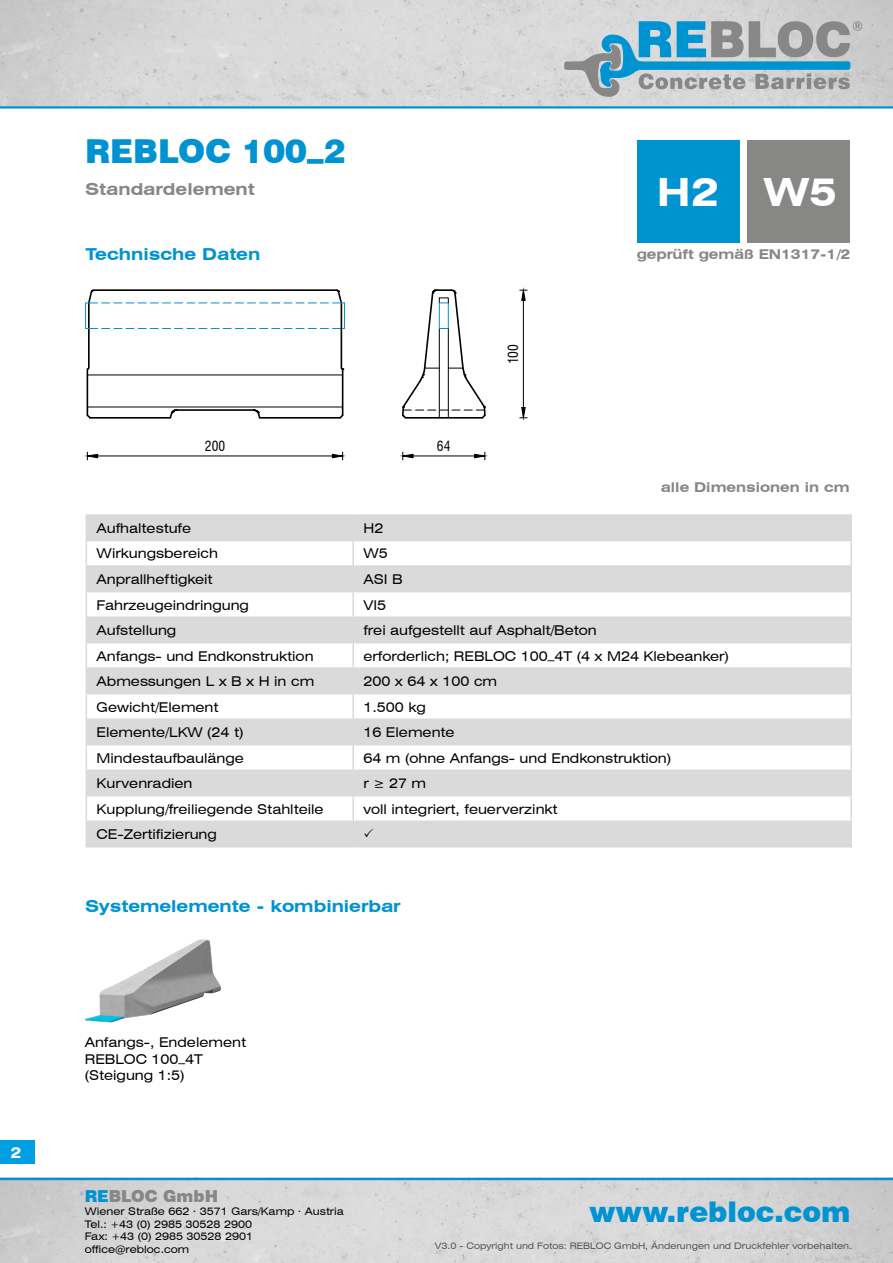
<style>
.page{position:relative;width:893px;height:1263px;background:#fff}
.page>*{position:absolute;margin:0;border:0;box-sizing:border-box;transform-origin:0 0}
.t1{font:700 expanded 39px "Swiss 721 BT";color:#fff}
.t2{font:900 33px "Swiss 721 BT";color:#0093d2}
.t3{font:900 28.5px "Swiss 721 BT";color:#0093d2}
.t4{font:700 expanded 16.5px "Swiss 721 BT";color:#0093d2}
.t5{font:700 expanded 16.5px "Swiss 721 BT";color:#878786}
.t6{font:900 16.5px "Swiss 721 BT";color:#878786}
.t7{font:700 expanded 15px "Swiss 721 BT";color:#fff}
.t8{font:expanded 13.5px/16.5px "Swiss 721 BT";color:#000}
.t9{font:700 expanded 13.5px "Swiss 721 BT";color:#878786}
.t10{font:condensed 13.5px "Swiss 721 BT";color:#000}
.t11{font:expanded 10.5px/13.2px "Swiss 721 BT";color:#000}
.t12{font:expanded 9px "Swiss 721 BT";color:#545453}
.s1{color:#0093d2}
</style>
<div class="page">
<svg style="left:87px;top:516px;width:763px;height:330px;fill:#dadada"></svg>
<hr style="left:352px;top:516px;width:2px;height:24px;background:#dadada">
<hr style="left:352px;top:541px;width:2px;height:24px;background:#dadada">
<hr style="left:352px;top:567px;width:2px;height:24px;background:#dadada">
<hr style="left:352px;top:592px;width:2px;height:24px;background:#dadada">
<hr style="left:352px;top:618px;width:2px;height:24px;background:#dadada">
<hr style="left:352px;top:669px;width:2px;height:24px;background:#dadada">
<hr style="left:352px;top:694px;width:2px;height:24px;background:#dadada">
<hr style="left:352px;top:720px;width:2px;height:24px;background:#dadada">
<hr style="left:352px;top:745px;width:2px;height:24px;background:#dadada">
<hr style="left:352px;top:771px;width:2px;height:24px;background:#dadada">
<hr style="left:352px;top:796px;width:2px;height:24px;background:#dadada">
<hr style="left:352px;top:822px;width:2px;height:24px;background:#dadada">
<hr style="left:352px;top:643px;width:2px;height:24px;background:#dadada">
<hr style="left:86px;top:514px;width:267px;height:2px;background:#dadada">
<hr style="left:353px;top:514px;width:499px;height:2px;background:#dadada">
<hr style="left:850px;top:516px;width:2px;height:24px;background:#dadada">
<hr style="left:86px;top:540px;width:267px;height:1px;background:#dadada">
<hr style="left:353px;top:540px;width:499px;height:1px;background:#dadada">
<hr style="left:850px;top:541px;width:2px;height:24px;background:#dadada">
<hr style="left:86px;top:565px;width:267px;height:2px;background:#dadada">
<hr style="left:353px;top:565px;width:499px;height:2px;background:#dadada">
<hr style="left:850px;top:567px;width:2px;height:24px;background:#dadada">
<hr style="left:86px;top:591px;width:267px;height:1px;background:#dadada">
<hr style="left:353px;top:591px;width:499px;height:1px;background:#dadada">
<hr style="left:850px;top:592px;width:2px;height:24px;background:#dadada">
<hr style="left:86px;top:616px;width:267px;height:2px;background:#dadada">
<hr style="left:353px;top:616px;width:499px;height:2px;background:#dadada">
<hr style="left:850px;top:618px;width:2px;height:24px;background:#dadada">
<hr style="left:86px;top:642px;width:267px;height:1px;background:#dadada">
<hr style="left:353px;top:642px;width:499px;height:1px;background:#dadada">
<hr style="left:850px;top:643px;width:2px;height:24px;background:#dadada">
<hr style="left:86px;top:667px;width:267px;height:2px;background:#dadada">
<hr style="left:353px;top:667px;width:499px;height:2px;background:#dadada">
<hr style="left:850px;top:669px;width:2px;height:24px;background:#dadada">
<hr style="left:86px;top:693px;width:267px;height:1px;background:#dadada">
<hr style="left:353px;top:693px;width:499px;height:1px;background:#dadada">
<hr style="left:850px;top:694px;width:2px;height:24px;background:#dadada">
<hr style="left:86px;top:718px;width:267px;height:2px;background:#dadada">
<hr style="left:353px;top:718px;width:499px;height:2px;background:#dadada">
<hr style="left:850px;top:720px;width:2px;height:24px;background:#dadada">
<hr style="left:86px;top:744px;width:267px;height:1px;background:#dadada">
<hr style="left:353px;top:744px;width:499px;height:1px;background:#dadada">
<hr style="left:850px;top:745px;width:2px;height:24px;background:#dadada">
<hr style="left:86px;top:769px;width:267px;height:2px;background:#dadada">
<hr style="left:353px;top:769px;width:499px;height:2px;background:#dadada">
<hr style="left:850px;top:771px;width:2px;height:24px;background:#dadada">
<hr style="left:86px;top:795px;width:267px;height:1px;background:#dadada">
<hr style="left:353px;top:795px;width:499px;height:1px;background:#dadada">
<hr style="left:850px;top:796px;width:2px;height:24px;background:#dadada">
<hr style="left:86px;top:820px;width:267px;height:2px;background:#dadada">
<svg style="left:86px;top:516px;width:1px;height:330px"></svg>
<hr style="left:353px;top:820px;width:499px;height:2px;background:#dadada">
<hr style="left:850px;top:822px;width:2px;height:24px;background:#dadada">
<hr style="left:86px;top:846px;width:267px;height:1px;background:#dadada">
<hr style="left:353px;top:846px;width:499px;height:1px;background:#dadada">
<div style="left:637px;top:140px;width:102px;height:102px;background:#0093d2"></div>
<div style="left:748px;top:140px;width:102px;height:102px;background:#878786"></div>
<img style="left:0;top:1180px;width:893px;height:83px">
<hr style="left:0;top:1178px;width:893px;height:2px;background:#0093d2">
<div style="left:0;top:1141px;width:34px;height:23px;background:#009ee3"></div>
<img style="left:0;top:0;width:893px;height:106px">
<hr style="left:0;top:106px;width:893px;height:3px;background:#0093d2">
<img style="left:85px;top:939px;width:136px;height:84px">
<svg style="left:564px;top:21px;width:298px;height:76px;background:#96b3c0"></svg>
<svg style="left:85px;top:289px;width:260px;height:130px"></svg>
<svg style="left:402px;top:289px;width:84px;height:130px"></svg>
<hr style="left:98px;top:455px;width:234px;height:1px;background:#000">
<svg style="left:332px;top:452px;width:11px;height:8px"></svg>
<svg style="left:87px;top:452px;width:11px;height:8px"></svg>
<hr style="left:413px;top:455px;width:62px;height:1px;background:#000">
<svg style="left:474px;top:452px;width:12px;height:8px"></svg>
<svg style="left:402px;top:452px;width:12px;height:8px"></svg>
<hr style="left:523px;top:300px;width:1px;height:107px;background:#000">
<svg style="left:520px;top:407px;width:7px;height:11px"></svg>
<svg style="left:520px;top:289px;width:7px;height:12px"></svg>
<hr style="left:87px;top:374px;width:256px;height:1px;background:#000">
<hr style="left:87px;top:406px;width:256px;height:1px;background:#000">
<svg style="left:364px;top:829px;width:9px;height:8px"></svg>
<p class="t7" style="left:11px;top:1143px;width:12px">2</p>
<h2 class="t2" style="left:85px;top:131px;width:262px">REBLOC 100_2</h2>
<p class="t5" style="left:85px;top:179px;width:171px">Standardelement</p>
<p class="t4" style="left:86px;top:244px;width:176px">Technische Daten</p>
<p class="t10" style="left:205px;top:438px;width:22px">200</p>
<p class="t10" style="left:437px;top:438px;width:15px">64</p>
<p class="t10" style="left:505px;top:364px;width:22px;rotate:-90deg">100</p>
<h1 class="t1" style="left:657px;top:169px;width:182px">H2 W5</h1>
<p class="t9" style="left:637px;top:246px;width:215px">geprüft gemäß EN1317-1/2</p>
<p class="t9" style="left:661px;top:479px;width:190px">alle Dimensionen in cm</p>
<p class="t8" style="left:97px;top:520px;width:96px">Aufhaltestufe</p>
<p class="t8" style="left:363px;top:520px;width:21px">H2</p>
<p class="t8" style="left:97px;top:545px;width:123px">Wirkungsbereich</p>
<p class="t8" style="left:363px;top:545px;width:26px">W5</p>
<p class="t8" style="left:97px;top:571px;width:117px">Anprallheftigkeit</p>
<p class="t8" style="left:363px;top:571px;width:41px">ASI B</p>
<p class="t8" style="left:97px;top:596px;width:154px">Fahrzeugeindringung</p>
<p class="t8" style="left:363px;top:596px;width:24px">VI5</p>
<p class="t8" style="left:97px;top:622px;width:81px">Aufstellung</p>
<p class="t8" style="left:363px;top:622px;width:235px">frei aufgestellt auf Asphalt/Beton</p>
<p class="t8" style="left:97px;top:647px;width:218px">Anfangs- und Endkonstruktion</p>
<p class="t8" style="left:363px;top:647px;width:367px">erforderlich; REBLOC 100_4T (4 x M24 Klebeanker)</p>
<p class="t8" style="left:97px;top:673px;width:219px">Abmessungen L x B x H in cm</p>
<p class="t8" style="left:363px;top:673px;width:135px">200 x 64 x 100 cm</p>
<p class="t8" style="left:97px;top:698px;width:123px">Gewicht/Element</p>
<p class="t8" style="left:363px;top:698px;width:64px">1.500 kg</p>
<p class="t8" style="left:97px;top:724px;width:148px">Elemente/LKW (24 t)</p>
<p class="t8" style="left:363px;top:724px;width:93px">16 Elemente</p>
<p class="t8" style="left:97px;top:749px;width:149px">Mindestaufbaulänge</p>
<p class="t8" style="left:363px;top:749px;width:309px">64 m (ohne Anfangs- und Endkonstruktion)</p>
<p class="t8" style="left:97px;top:775px;width:97px">Kurvenradien</p>
<p class="t8" style="left:363px;top:775px;width:64px">r ≥ 27 m</p>
<p class="t8" style="left:97px;top:800px;width:229px">Kupplung/freiliegende Stahlteile</p>
<p class="t8" style="left:363px;top:800px;width:196px">voll integriert, feuerverzinkt</p>
<p class="t8" style="left:97px;top:826px;width:122px">CE-Zertifizierung</p>
<p class="t4" style="left:85px;top:896px;width:317px">Systemelemente - kombinierbar</p>
<p class="t8" style="left:85px;top:1034px;width:163px">Anfangs-, Endelement<br>REBLOC 100_4T (Steigung 1:5)</p>
<p class="t6" style="left:85px;top:1186px;width:135px"><span class="s1">RE</span>BLOC GmbH</p>
<p class="t11" style="left:85px;top:1204px;width:261px">Wiener Straße 662 . 3571 Gars/Kamp . Austria<br>Tel.: +43 (0) 2985 30528 2900</p>
<p class="t11" style="left:85px;top:1230px;width:170px">Fax: +43 (0) 2985 30528 2901 office@rebloc.com</p>
<p class="t12" style="left:435px;top:1240px;width:419px">V3.0 - Copyright und Fotos: REBLOC GmbH, Änderungen und Druckfehler vorbehalten.</p>
<h3 class="t3" style="left:589px;top:1194px;width:263px">www.rebloc.com</h3>
</div>
